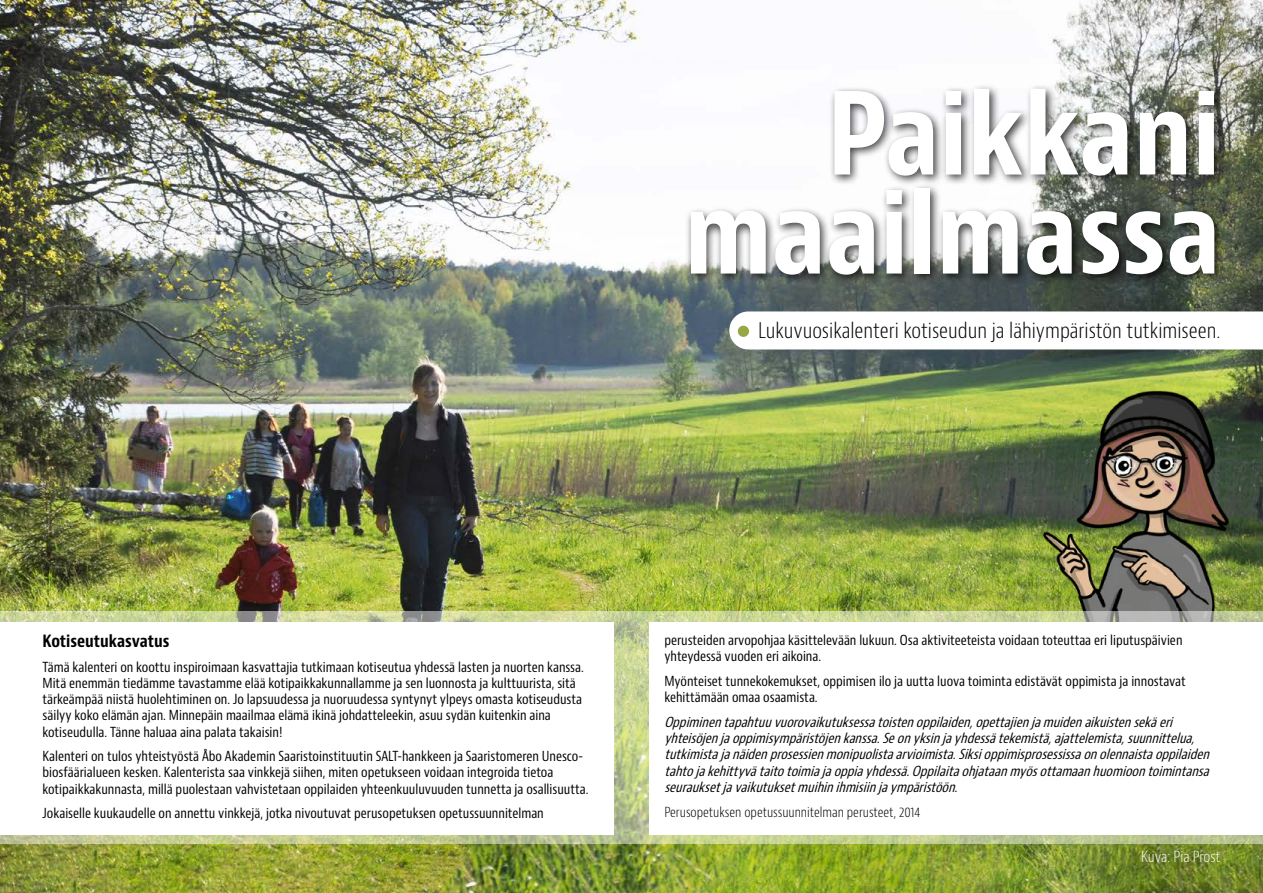
<style>
.page{position:relative;width:1263px;height:893px;background:#fff}
.page>*{position:absolute;margin:0;border:0;box-sizing:border-box;transform-origin:0 0}
.t1{font:700 condensed 111px/99px "Bernino Sans";color:#fff;text-align:right}
.t2{font:300 condensed 21px "Bernino Sans";color:#000}
.t3{font:700 condensed 16.5px "Bernino Sans";color:#000}
.t4{font:300 condensed 15px "Bernino Sans";letter-spacing:-.005em;color:#fff}
.t5{font:condensed 13.5px/16.2px "Bernino Sans";color:#000}
.t6{font:italic condensed 13.5px/16.2px "Bernino Sans";color:#000}
.t7{font:300 condensed 13.5px "Bernino Sans";color:#000}
</style>
<div class="page">
<img style="left:0;top:0;width:1263px;height:893px">
<div style="left:685px;top:84px;width:541px;height:202px;background:#000;opacity:.75"></div>
<svg style="left:729px;top:311px;width:534px;height:38px"></svg>
<div style="left:738px;top:326px;width:11px;height:11px;background:#96a845;border-radius:50%"></div>
<img style="left:957px;top:351px;width:298px;height:261px">
<svg style="left:0;top:612px;width:1263px;height:232px;background:#c3cd96"></svg>
<div style="left:649px;top:622px;width:614px;height:213px;background:#fff"></div>
<div style="left:0;top:622px;width:614px;height:213px;background:#fff"></div>
<h1 class="t1" style="left:684px;top:87px;width:537px">Paikkani maailmassa</h1>
<h2 class="t2" style="left:758px;top:318px;width:463px">Lukuvuosikalenteri kotiseudun ja lähiympäristön tutkimiseen.</h2>
<p class="t3" style="left:43px;top:631px;width:129px">Kotiseutukasvatus</p>
<p class="t5" style="left:43px;top:659px;width:543px">Tämä kalenteri on koottu inspiroimaan kasvattajia tutkimaan kotiseutua yhdessä lasten ja nuorten kanssa.<br>Mitä enemmän tiedämme tavastamme elää kotipaikkakunnallamme ja sen luonnosta ja kulttuurista, sitä tärkeämpää niistä huolehtiminen on. Jo lapsuudessa ja nuoruudessa syntynyt ylpeys omasta kotiseudusta säilyy koko elämän ajan. Minnepäin maailmaa elämä ikinä johdatteleekin, asuu sydän kuitenkin aina kotiseudulla. Tänne haluaa aina palata takaisin!</p>
<p class="t5" style="left:43px;top:748px;width:547px">Kalenteri on tulos yhteistyöstä Åbo Akademin Saaristoinstituutin SALT-hankkeen ja Saaristomeren Unesco&shy;biosfäärialueen kesken. Kalenterista saa vinkkejä siihen, miten opetukseen voidaan integroida tietoa kotipaikkakunnasta, millä puolestaan vahvistetaan oppilaiden yhteenkuuluvuuden tunnetta ja osallisuutta.</p>
<p class="t5" style="left:43px;top:806px;width:503px">Jokaiselle kuukaudelle on annettu vinkkejä, jotka nivoutuvat perusopetuksen opetussuunnitelman</p>
<p class="t5" style="left:664px;top:632px;width:520px">perusteiden arvopohjaa käsittelevään lukuun. Osa aktiviteeteista voidaan toteuttaa eri liputuspäivien yhteydessä vuoden eri aikoina.</p>
<p class="t5" style="left:664px;top:673px;width:523px">Myönteiset tunnekokemukset, oppimisen ilo ja uutta luova toiminta edistävät oppimista ja innostavat kehittämään omaa osaamista.</p>
<p class="t6" style="left:664px;top:714px;width:551px">Oppiminentapahtuuvuorovaikutuksessatoistenoppilaiden,opettajienjamuidenaikuistensekäeri yhteisöjenjaoppimisympäristöjenkanssa.Seonyksinjayhdessätekemistä,ajattelemista,suunnittelua, tutkimistajanäidenprosessienmonipuolistaarvioimista.Siksioppimisprosessissaonolennaistaoppilaiden tahtojakehittyvätaitotoimiajaoppiayhdessä.Oppilaitaohjataanmyösottamaanhuomioontoimintansa seurauksetjavaikutuksetmuihinihmisiinjaympäristöön.</p>
<p class="t7" style="left:664px;top:803px;width:258px">Perusopetuksen opetussuunnitelman perusteet, 2014</p>
<p class="t4" style="left:1141px;top:847px;width:81px">Kuva: Pia Prost</p>
</div>
